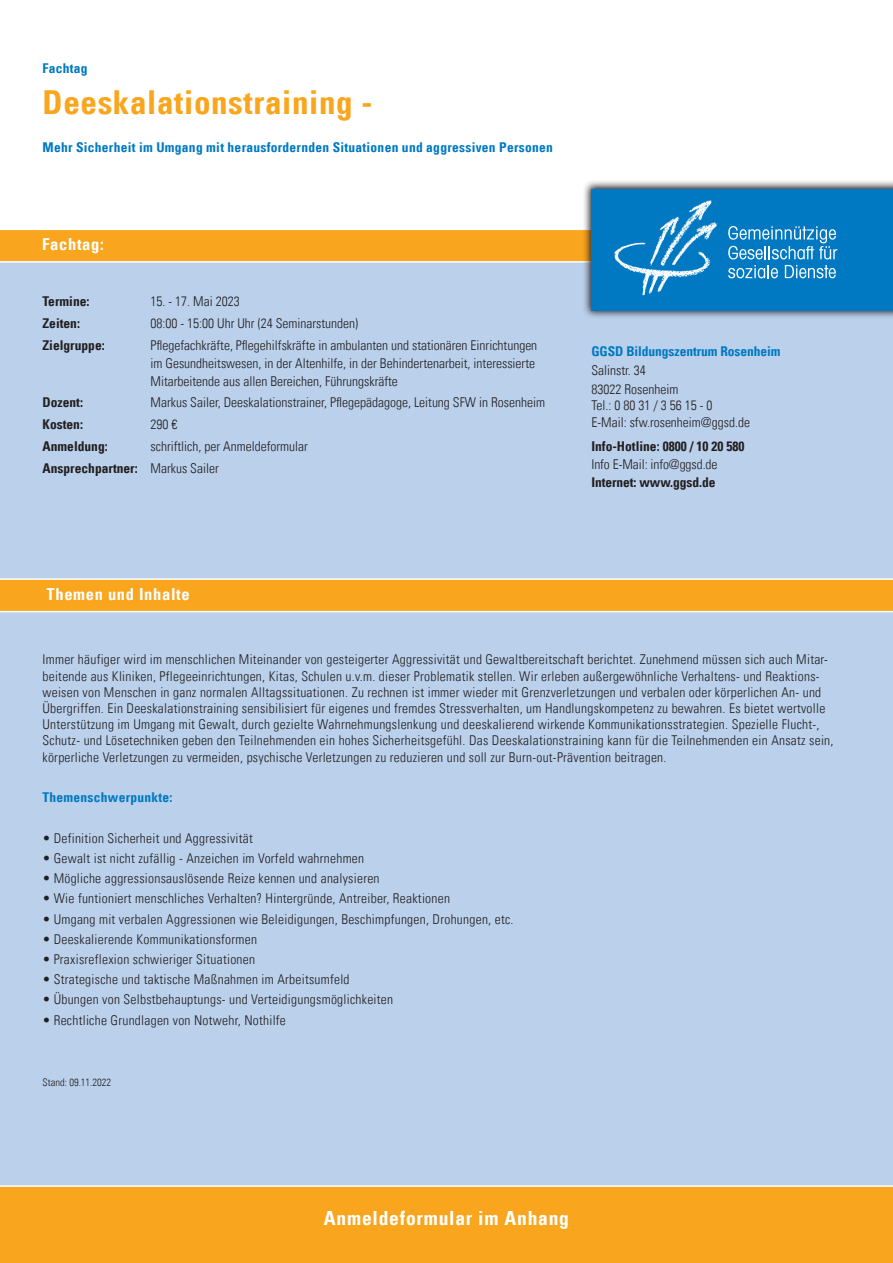
<style>
.page{position:relative;width:893px;height:1263px;background:#fff}
.page>*{position:absolute;margin:0;border:0;box-sizing:border-box;transform-origin:0 0}
.t1{font:33px "Univers Com 67 Bold Cond";letter-spacing:.02em;color:#f9a51d}
.ZW{font:19.5px "Univers Com 67 Bold Cond";letter-spacing:.04em;color:#fff}
.ZW-2{font:16.5px "Univers Com 67 Bold Cond";letter-spacing:.04em;color:#fff}
.t2{font:13.5px/16.2px "Univers Com 47 Light Cond";letter-spacing:.02em;color:#231f20}
.t3{font:13.5px/16.2px "Univers Com 47 Light Cond";color:#231f20}
.t4{font:13.5px/18px "Univers Com 67 Bold Cond";color:#231f20}
.t5{font:13.5px "Univers Com 67 Bold Cond";letter-spacing:.02em;color:#0079c2}
.t6{font:13.5px "Univers Com 67 Bold Cond";letter-spacing:-.005em;color:#0079c2}
.t7{font:10.5px "Univers Com 47 Light Cond";color:#231f20}
.s1{font-family:"Univers Com 47 Light Cond"}
</style>
<div class="page">
<div style="left:0;top:241px;width:893px;height:945px;background:#bad0eb"></div>
<div style="left:0;top:1185px;width:893px;height:78px;background:#f9a51d"></div>
<svg style="left:584px;top:181px;width:309px;height:136px;background:#99a5b2"></svg>
<div style="left:591px;top:189px;width:302px;height:121px;background:#0079c2"></div>
<svg style="left:0;top:226px;width:838px;height:52px"></svg>
<img style="left:612px;top:200px;width:108px;height:96px">
<svg style="left:0;top:578px;width:893px;height:34px;background:#f8ac30"></svg>
<p class="t5" style="left:43px;top:60px;width:47px">Fachtag</p>
<p class="t1" style="left:43px;top:82px;width:331px">Deeskalationstraining -</p>
<p class="t5" style="left:43px;top:139px;width:512px">Mehr Sicherheit im Umgang mit herausfordernden Situationen und aggressiven Personen</p>
<p class="ZW-2" style="left:42px;top:234px;width:63px">Fachtag:</p>
<p class="t4" style="left:43px;top:292px;width:48px">Termine:</p>
<p class="t3" style="left:151px;top:293px;width:91px">15. - 17. Mai 2023</p>
<p class="t4" style="left:43px;top:314px;width:39px">Zeiten:</p>
<p class="t3" style="left:151px;top:315px;width:209px">08:00 - 15:00 Uhr Uhr (24 Seminarstunden)</p>
<p class="t4" style="left:43px;top:336px;width:64px">Zielgruppe:</p>
<p class="t3" style="left:151px;top:336px;width:388px;line-height:18px">Pflegefachkräfte, Pflegehilfskräfte in ambulanten und stationären Einrichtungen im Gesundheitswesen, in der Altenhilfe, in der Behindertenarbeit, interessierte<br>Mitarbeitende aus allen Bereichen, Führungskräfte</p>
<p class="t4" style="left:43px;top:394px;width:42px">Dozent:</p>
<p class="t3" style="left:151px;top:395px;width:396px">Markus Sailer, Deeskalationstrainer, Pflegepädagoge, Leitung SFW in Rosenheim</p>
<p class="t4" style="left:43px;top:415px;width:42px">Kosten:</p>
<p class="t2" style="left:151px;top:416px;width:28px">290 €</p>
<p class="t4" style="left:43px;top:437px;width:67px">Anmeldung:</p>
<p class="t3" style="left:151px;top:438px;width:159px">schriftlich, per Anmeldeformular</p>
<p class="t4" style="left:43px;top:459px;width:178px">Ansprechpartner: <span class="s1">Markus Sailer</span></p>
<p class="ZW-2" style="left:47px;top:584px;width:145px">Themen und Inhalte</p>
<p class="t6" style="left:591px;top:343px;width:191px">GGSD Bildungszentrum Rosenheim</p>
<p class="t3" style="left:591px;top:362px;width:56px">Salinstr. 34</p>
<p class="t3" style="left:591px;top:381px;width:160px">83022 Rosenheim<br>Tel.: 0 80 31 / 3 56 15 - 0<br>E-Mail: sfw.rosenheim@ggsd.de</p>
<p class="t4" style="left:591px;top:437px;width:154px">Info-Hotline: 0800 / 10 20 580<br><span class="s1">Info E-Mail: info@ggsd.de<br></span>Internet: www.ggsd.de</p>
<p class="t2" style="left:43px;top:652px;width:792px">Immer häufiger wird im menschlichen Miteinander von gesteigerter Aggressivität und Gewaltbereitschaft berichtet. Zunehmend müssen sich auch Mitar&shy;beitende aus Kliniken, Pflegeeinrichtungen, Kitas, Schulen u.v.m. dieser Problematik stellen. Wir erleben außergewöhnliche Verhaltens- und Reaktions&shy;weisen von Menschen in ganz normalen Alltagssituationen. Zu rechnen ist immer wieder mit Grenzverletzungen und verbalen oder körperlichen An- und Übergriffen. Ein Deeskalationstraining sensibilisiert für eigenes und fremdes Stressverhalten, um Handlungskompetenz zu bewahren. Es bietet wertvolle Unterstützung im Umgang mit Gewalt, durch gezielte Wahrnehmungslenkung und deeskalierend wirkende Kommunikationsstrategien. Spezielle Flucht-, Schutz- und Lösetechniken geben den Teilnehmenden ein hohes Sicherheitsgefühl. Das Deeskalationstraining kann für die Teilnehmenden ein Ansatz sein, körperliche Verletzungen zu vermeiden, psychische Verletzungen zu reduzieren und soll zur Burn-out-Prävention beitragen.</p>
<p class="t5" style="left:43px;top:789px;width:132px">Themenschwerpunkte:</p>
<p class="t2" style="left:43px;top:830px;width:212px">• Definition Sicherheit und Aggressivität</p>
<p class="t2" style="left:43px;top:850px;width:323px">• Gewalt ist nicht zufällig - Anzeichen im Vorfeld wahrnehmen</p>
<p class="t2" style="left:43px;top:870px;width:339px">• Mögliche aggressionsauslösende Reize kennen und analysieren</p>
<p class="t2" style="left:43px;top:890px;width:409px">• Wie funtioniert menschliches Verhalten? Hintergründe, Antreiber, Reaktionen</p>
<p class="t2" style="left:43px;top:911px;width:473px">• Umgang mit verbalen Aggressionen wie Beleidigungen, Beschimpfungen, Drohungen, etc.</p>
<p class="t2" style="left:43px;top:931px;width:216px">• Deeskalierende Kommunikationsformen</p>
<p class="t2" style="left:43px;top:951px;width:214px">• Praxisreflexion schwieriger Situationen</p>
<p class="t2" style="left:43px;top:971px;width:309px">• Strategische und taktische Maßnahmen im Arbeitsumfeld</p>
<p class="t2" style="left:43px;top:991px;width:352px">• Übungen von Selbstbehauptungs- und Verteidigungsmöglichkeiten</p>
<p class="t2" style="left:43px;top:1012px;width:245px">• Rechtliche Grundlagen von Notwehr, Nothilfe</p>
<p class="t7" style="left:43px;top:1076px;width:70px">Stand: 09.11.2022</p>
<p class="ZW" style="left:324px;top:1206px;width:247px">Anmeldeformular im Anhang</p>
</div>
